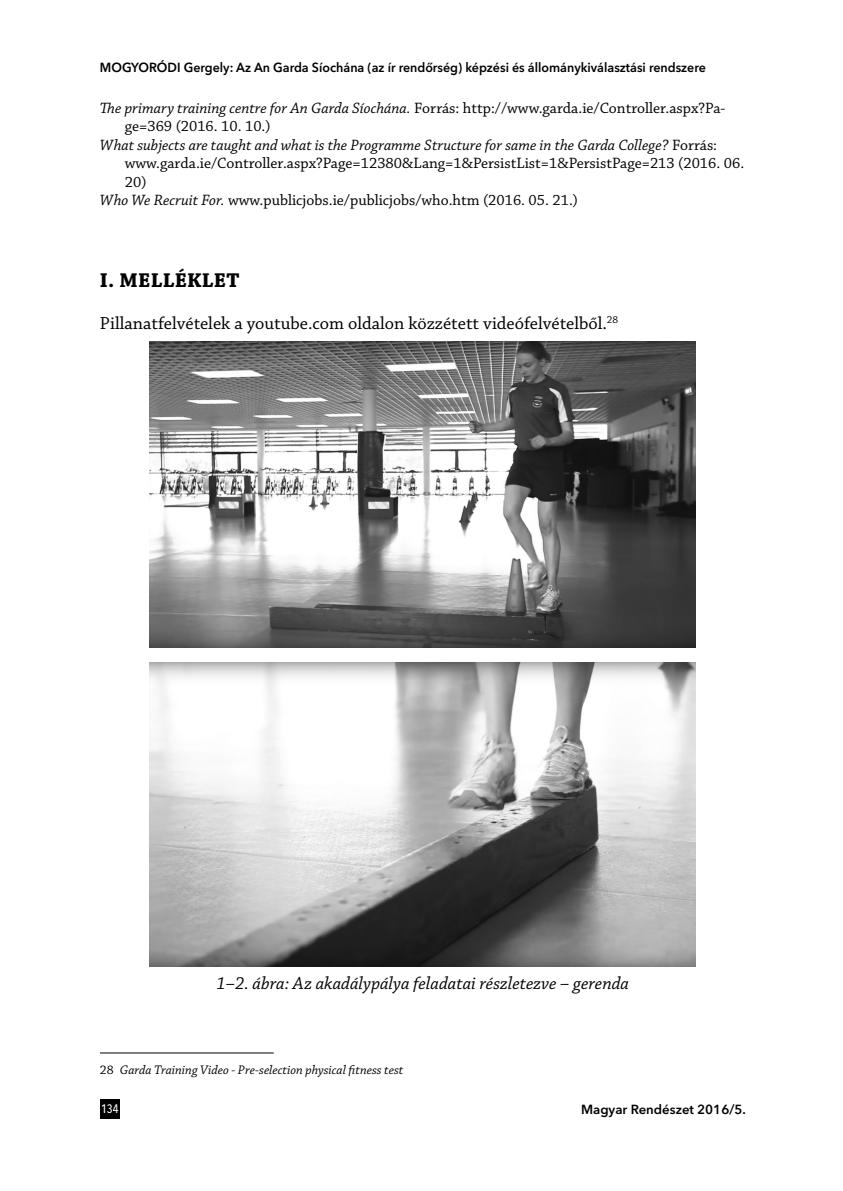
<style>
.page{position:relative;width:843px;height:1191px;background:#fff}
.page>*{position:absolute;margin:0;border:0;box-sizing:border-box;transform-origin:0 0}
.Címsor_1{font:700 21px "Chaparral Pro";letter-spacing:.015em;color:#000}
.Szöveg_első_bekezdés{font:18.38px "Chaparral Pro";color:#000}
.Szöveg_első_bekezdés-2{font:italic 18.38px "Chaparral Pro";color:#000}
.Irodalomjegyzék{font:15.75px/18.4px "Chaparral Pro";color:#000}
.t1{font:600 13.12px "Avenir Next LT Pro";color:#000;scale:.95 1}
.Lábjegyzet{font:italic 13.12px "Chaparral Pro";color:#000}
.t2{font:600 13.12px "Avenir Next LT Pro";color:#000}
.t3{font:500 condensed 12.25px "Avenir Next LT Pro";color:#fff}
.s1{font-style:italic}
.s2{font-style:normal}
</style>
<div class="page">
<div style="left:100px;top:1098px;width:20px;height:20px;background:#000"></div>
<img style="left:150px;top:341px;width:545px;height:306px">
<img style="left:150px;top:662px;width:545px;height:304px">
<hr style="left:100px;top:1052px;width:174px;height:1px;background:#000">
<p class="t1" style="left:100px;top:59px;width:639px">MOGYORÓDI Gergely: Az An Garda Síochána (az ír rendőrség) képzési és állománykiválasztási rendszere</p>
<p class="Irodalomjegyzék" style="left:125px;top:99px;width:602px;text-indent:-25px"><span class="s1">The primary training centre for An Garda Síochána.</span> Forrás: http://www.garda.ie/Controller.aspx?Pa&shy;ge=369 (2016. 10. 10.)</p>
<p class="Irodalomjegyzék" style="left:125px;top:136px;width:620px;text-indent:-25px"><span class="s1">What subjects are taught and what is the Programme Structure for same in the Garda College?</span> Forrás: www.garda.ie/Controller.aspx?Page=12380&amp;Lang=1&amp;PersistList=1&amp;PersistPage=213 (2016. 06.<br>20)</p>
<p class="Irodalomjegyzék" style="left:100px;top:191px;width:479px"><span class="s1">Who We Recruit For.</span> www.publicjobs.ie/publicjobs/who.htm (2016. 05. 21.)</p>
<p class="Címsor_1" style="left:100px;top:268px;width:141px">I. MELLÉKLET</p>
<p class="Szöveg_első_bekezdés" style="left:100px;top:313px;width:519px">Pillanatfelvételek a youtube.com oldalon közzétett videófelvételből.<sup>28</sup></p>
<p class="Szöveg_első_bekezdés-2" style="left:216px;top:973px;width:414px">1–2. ábra: Az akadálypálya feladatai részletezve – gerenda</p>
<p class="Lábjegyzet" style="left:100px;top:1062px;width:305px"><span class="s2">28</span> Garda Training Video - Pre-selection physical fitness test</p>
<p class="t3" style="left:101px;top:1101px;width:19px">134</p>
<p class="t2" style="left:580px;top:1101px;width:166px">Magyar Rendészet 2016/5.</p>
</div>
